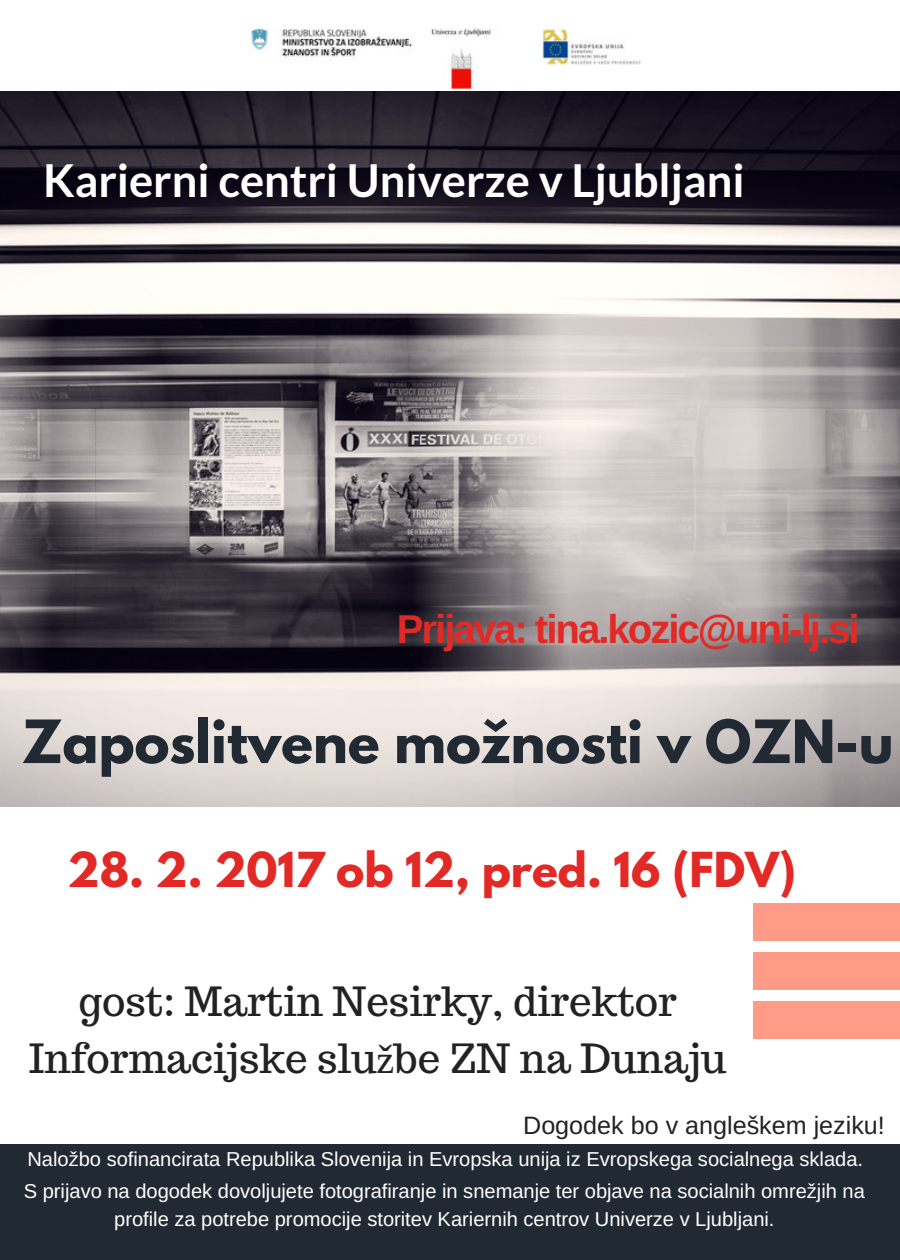
<style>
.page{position:relative;width:900px;height:1260px;background:#fff}
.page>*{position:absolute;margin:0;border:0;box-sizing:border-box;transform-origin:0 0}
.t1{font:700 52.75px "League Spartan";color:#212a33}
.t2{font:700 45.25px "Lato";color:#fff}
.t3{font:700 42.75px "League Spartan";color:#e12a26}
.t4{font:40.25px/56.2px "Trocchi";color:#222;text-align:center}
.t5{font:700 40.25px "Arimo";letter-spacing:-.05em;color:#e12a26}
.t6{font:25.25px "Arimo";color:#222}
.t7{font:20px/32px "Arimo";color:#fff}
.s1{font-family:"Liberation Serif"}
.s2{font-family:"Liberation Sans"}
</style>
<div class="page">
<img style="left:0;top:92px;width:900px;height:714px">
<div style="left:754px;top:904px;width:146px;height:37px;background:#ff9b86"></div>
<div style="left:754px;top:952px;width:146px;height:38px;background:#ff9b86"></div>
<div style="left:754px;top:1001px;width:146px;height:38px;background:#ff9b86"></div>
<div style="left:0;top:1144px;width:900px;height:116px;background:#212a33"></div>
<img style="left:249px;top:28px;width:392px;height:62px">
<h2 class="t2" style="left:43px;top:152px;width:703px">Karierni centri Univerze v Ljubljani</h2>
<h3 class="t5" style="left:397px;top:606px;width:464px">Prijava: tina.kozic@uni-lj.si</h3>
<h1 class="t1" style="left:22px;top:716px;width:873px">Zaposlitvene možnosti v OZN-u</h1>
<h3 class="t3" style="left:67px;top:848px;width:730px">28. 2. 2017 ob 12, pred. 16 (FDV)</h3>
<h3 class="t4" style="left:29px;top:973px;width:699px">gost: Martin Nesirky, direktor<br>Informacijske slu<span class="s1">ž</span>be ZN na Dunaju</h3>
<p class="t6" style="left:523px;top:1112px;width:363px">Dogodek bo v angle<span class="s2">š</span>kem jeziku!</p>
<p class="t7" style="left:24px;top:1143px;width:843px">Nalo<span class="s2">ž</span>bo sofinancirata Republika Slovenija in Evropska unija iz Evropskega socialnega sklada.<br>S prijavo na dogodek dovoljujete fotografiranje in snemanje ter objave na socialnih omre<span class="s2">ž</span>jih na</p>
<p class="t7" style="left:114px;top:1203px;width:662px">profile za potrebe promocije storitev Kariernih centrov Univerze v Ljubljani.</p>
</div>
